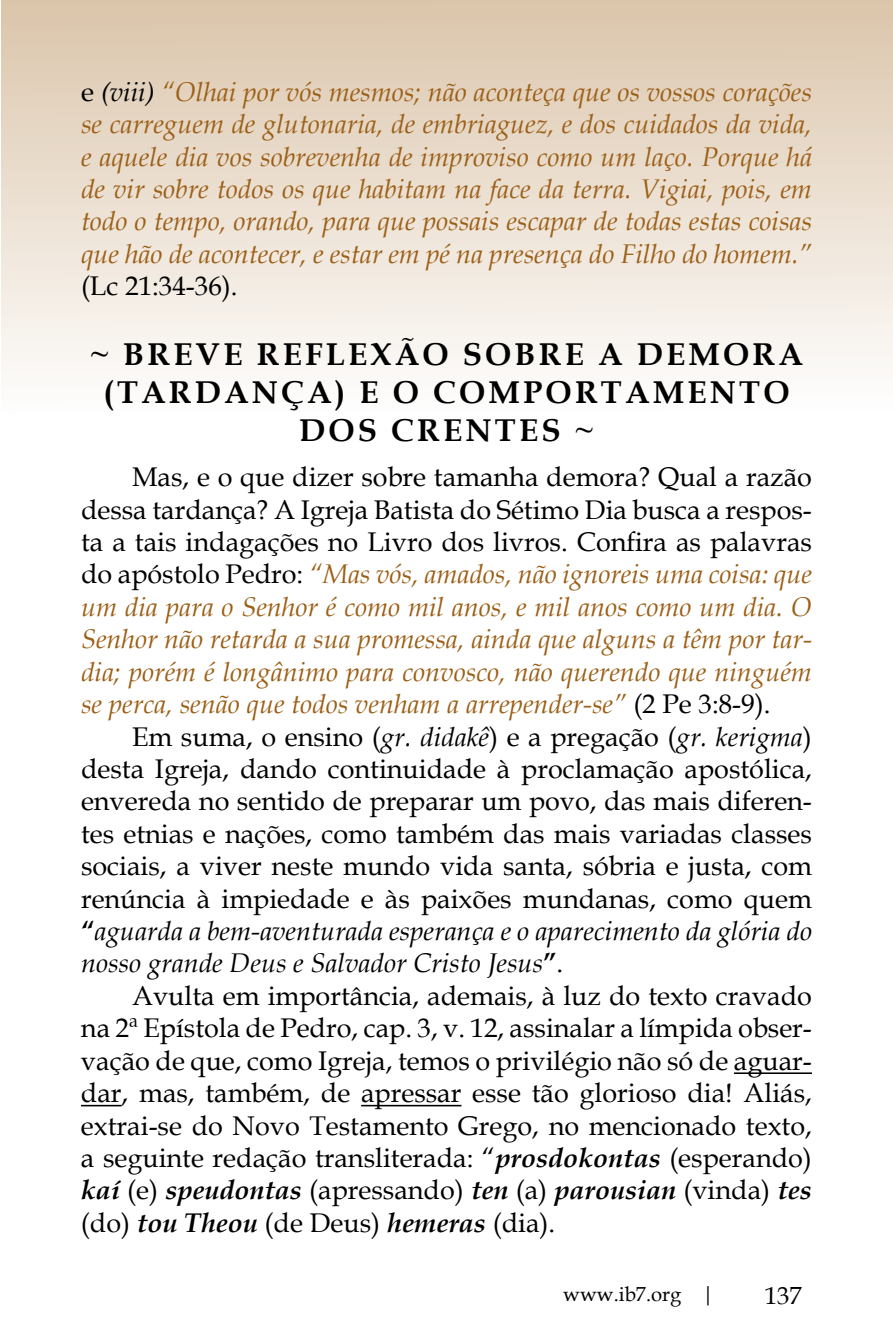
<style>
.page{position:relative;width:893px;height:1340px;background:#fff}
.page>*{position:absolute;margin:0;border:0;box-sizing:border-box;transform-origin:0 0}
.t1{font:700 31.5px/37.8px "Book Antiqua";letter-spacing:.1em;color:#000;text-align:center}
.t2{font:27px/32.4px "Book Antiqua";color:#000;text-align:justify}
.t3{font:italic 27px/32.4px "Book Antiqua";color:#9c5f16;text-align:justify}
.t4{font:24.75px "Book Antiqua";color:#000}
.t5{font:20.25px "Book Antiqua";color:#000}
.s1{font-style:normal;color:#000}
.s2{color:#000}
.s3{font-style:italic}
.s4{font-weight:700}
.s5{font-weight:700;font-style:italic}
</style>
<div class="page">
<svg style="left:1px;top:0;width:892px;height:372px;background:#eadecf"></svg>
<hr style="left:734px;top:1072px;width:78px;height:2px;background:#000">
<hr style="left:81px;top:1104px;width:41px;height:2px;background:#000">
<hr style="left:361px;top:1104px;width:100px;height:2px;background:#000">
<p class="t3" style="left:81px;top:75px;width:732px"><span class="s1">e</span> <span class="s2">(viii)</span> “Olhai por vós mesmos; não aconteça que os vossos corações se carreguem de glutonaria, de embriaguez, e dos cuidados da vida, e aquele dia vos sobrevenha de improviso como um laço. Porque há de vir sobre todos os que habitam na face da terra. Vigiai, pois, em todo o tempo, orando, para que possais escapar de todas estas coisas que hão de acontecer, e estar em pé na presença do Filho do homem.”</p>
<p class="t2" style="left:81px;top:269px;width:158px">(Lc 21:34-36).</p>
<p class="t1" style="left:90px;top:336px;width:714px">~ BREVE REFLEXÃO SOBRE A DEMORA (TARDANÇA) E O COMPORTAMENTO<br>DOS CRENTES ~</p>
<p class="t3" style="left:81px;top:460px;width:732px;text-indent:51px"><span class="s1">Mas, e o que dizer sobre tamanha demora? Qual a razão dessa tardança? A Igreja Batista do Sétimo Dia busca a respos&shy;ta a tais indagações no Livro dos livros. Confira as palavras do apóstolo Pedro:</span> “Mas vós, amados, não ignoreis uma coisa: que um dia para o Senhor é como mil anos, e mil anos como um dia. O Senhor não retarda a sua promessa, ainda que alguns a têm por tar&shy;dia; porém é longânimo para convosco, não querendo que ninguém se perca, senão que todos venham a arrepender-se” <span class="s1">(2 Pe 3:8-9).</span></p>
<p class="t2" style="left:81px;top:719px;width:732px;text-indent:51px">Em suma, o ensino (<span class="s3">gr. didakê</span>) e a pregação (<span class="s3">gr. kerigma</span>) desta Igreja, dando continuidade à proclamação apostólica, envereda no sentido de preparar um povo, das mais diferen&shy;tes etnias e nações, como também das mais variadas classes sociais, a viver neste mundo vida santa, sóbria e justa, com renúncia à impiedade e às paixões mundanas, como quem <span class="s4">“</span><span class="s3">aguarda a bem-aventurada esperança e o aparecimento da glória do nosso grande Deus e Salvador Cristo Jesus</span><span class="s4">”</span>.</p>
<p class="t2" style="left:81px;top:978px;width:732px;text-indent:51px">Avulta em importância, ademais, à luz do texto cravado na 2ª Epístola de Pedro, cap. 3, v. 12, assinalar a límpida obser&shy;vação de que, como Igreja, temos o privilégio não só de aguar&shy;dar, mas, também, de apressar esse tão glorioso dia! Aliás, extrai-se do Novo Testamento Grego, no mencionado texto, a seguinte redação transliterada: “<span class="s5">prosdokontas</span> (esperando) <span class="s5">kaí</span> (e) <span class="s5">speudontas</span> (apressando) <span class="s5">ten</span> (a) <span class="s5">parousian</span> (vinda) <span class="s5">tes </span>(do) <span class="s5">tou Theou</span> (de Deus) <span class="s5">hemeras</span> (dia).</p>
<p class="t5" style="left:563px;top:1279px;width:152px">www.ib7.org |</p>
<p class="t4" style="left:765px;top:1278px;width:39px">137</p>
</div>
